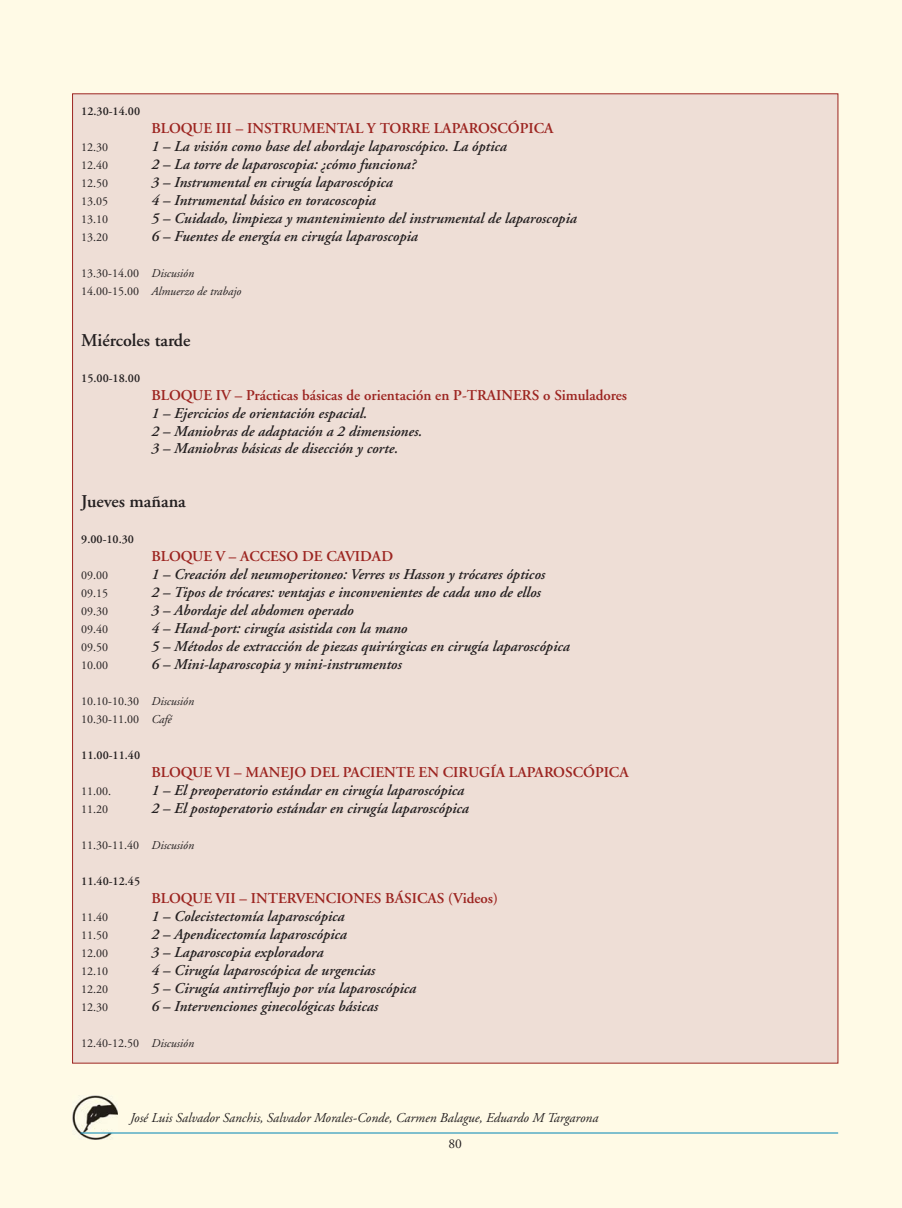
<style>
.page{position:relative;width:902px;height:1208px;background:#fff}
.page>*{position:absolute;margin:0;border:0;box-sizing:border-box;transform-origin:0 0}
.t1{font:600 18px "Adobe Garamond";color:#231f20}
.t2{font:italic 600 15px/18px "Adobe Garamond";color:#231f20}
.t3{font:600 15px "Adobe Garamond";color:#9c2420}
.t4{font:italic 13.5px/26px "Adobe Garamond";color:#231f20}
.t5{font:12px/18px "Adobe Garamond";color:#231f20}
.t6{font:600 12px "Adobe Garamond";color:#231f20}
.t7{font:italic 12px/18px "Adobe Garamond";color:#231f20}
.s1{font-style:normal}
.s2{font-style:normal;color:#9c2420}
.s3{font-style:italic}
</style>
<div class="page">
<div style="left:0;top:0;width:901px;height:1208px;background:#fffae6"></div>
<img style="left:72px;top:1095px;width:46px;height:45px">
<hr style="left:81px;top:1132px;width:757px;height:1px;background:#0084b5">
<div style="left:73px;top:94px;width:764px;height:969px;background:#eeded6"></div>
<p class="t6" style="left:81px;top:107px;width:60px">12.30-14.00</p>
<p class="t3" style="left:151px;top:122px;width:403px">BLOQUE III – INSTRUMENTAL Y TORRE LAPAROSCÓPICA</p>
<p class="t5" style="left:81px;top:140px;width:29px">12.30</p>
<p class="t2" style="left:151px;top:139px;width:357px">1 – La visión como base del abordaje laparoscópico. La óptica</p>
<p class="t5" style="left:81px;top:158px;width:29px">12.40</p>
<p class="t2" style="left:151px;top:157px;width:266px">2 – La torre de laparoscopia: ¿cómo funciona?</p>
<p class="t5" style="left:81px;top:176px;width:29px">12.50</p>
<p class="t2" style="left:151px;top:175px;width:243px">3 – Instrumental en cirugía laparoscópica</p>
<p class="t5" style="left:81px;top:194px;width:29px">13.05</p>
<p class="t2" style="left:151px;top:193px;width:226px">4 – Intrumental básico en toracoscopia</p>
<p class="t5" style="left:81px;top:212px;width:29px">13.10</p>
<p class="t2" style="left:151px;top:211px;width:427px">5 – Cuidado, limpieza y mantenimiento del instrumental de laparoscopia</p>
<p class="t5" style="left:81px;top:230px;width:29px">13.20</p>
<p class="t2" style="left:151px;top:229px;width:268px">6 – Fuentes de energía en cirugía laparoscopia</p>
<p class="t7" style="left:81px;top:266px;width:162px"><span class="s1">13.30-14.00</span> Discusión<br><span class="s1">14.00-15.00</span> Almuerzo de trabajo</p>
<p class="t1" style="left:81px;top:333px;width:111px">Miércoles tarde</p>
<p class="t6" style="left:81px;top:374px;width:60px">15.00-18.00</p>
<p class="t2" style="left:151px;top:388px;width:477px"><span class="s2">BLOQUE IV – Prácticas básicas de orientación en P-TRAINERS o Simuladores<br></span>1 – Ejercicios de orientación espacial.<br>2 – Maniobras de adaptación a 2 dimensiones.</p>
<p class="t2" style="left:151px;top:440px;width:248px">3 – Maniobras básicas de disección y corte.</p>
<p class="t1" style="left:81px;top:494px;width:106px">Jueves mañana</p>
<p class="t6" style="left:81px;top:534px;width:54px">9.00-10.30</p>
<p class="t3" style="left:151px;top:550px;width:243px">BLOQUE V – ACCESO DE CAVIDAD</p>
<p class="t5" style="left:81px;top:567px;width:29px">09.00</p>
<p class="t2" style="left:151px;top:566px;width:395px">1 – Creación del neumoperitoneo: Verres vs Hasson y trócares ópticos</p>
<p class="t5" style="left:81px;top:585px;width:29px">09.15</p>
<p class="t2" style="left:151px;top:584px;width:391px">2 – Tipos de trócares: ventajas e inconvenientes de cada uno de ellos</p>
<p class="t5" style="left:81px;top:603px;width:29px">09.30</p>
<p class="t2" style="left:151px;top:602px;width:204px">3 – Abordaje del abdomen operado</p>
<p class="t5" style="left:81px;top:621px;width:29px">09.40</p>
<p class="t2" style="left:151px;top:620px;width:257px">4 – Hand-port: cirugía asistida con la mano</p>
<p class="t5" style="left:81px;top:639px;width:29px">09.50</p>
<p class="t2" style="left:151px;top:638px;width:420px">5 – Métodos de extracción de piezas quirúrgicas en cirugía laparoscópica</p>
<p class="t5" style="left:81px;top:657px;width:29px">10.00</p>
<p class="t2" style="left:151px;top:656px;width:252px">6 – Mini-laparoscopia y mini-instrumentos</p>
<p class="t5" style="left:81px;top:693px;width:114px">10.10-10.30 <span class="s3">Discusión<br></span>10.30-11.00 <span class="s3">Café</span></p>
<p class="t6" style="left:81px;top:750px;width:60px">11.00-11.40</p>
<p class="t3" style="left:151px;top:766px;width:479px">BLOQUE VI – MANEJO DEL PACIENTE EN CIRUGÍA LAPAROSCÓPICA</p>
<p class="t5" style="left:81px;top:783px;width:32px">11.00.</p>
<p class="t2" style="left:151px;top:782px;width:314px">1 – El preoperatorio estándar en cirugía laparoscópica</p>
<p class="t5" style="left:81px;top:801px;width:29px">11.20</p>
<p class="t2" style="left:151px;top:800px;width:319px">2 – El postoperatorio estándar en cirugía laparoscópica</p>
<p class="t5" style="left:81px;top:837px;width:114px">11.30-11.40 <span class="s3">Discusión</span></p>
<p class="t6" style="left:81px;top:876px;width:60px">11.40-12.45</p>
<p class="t3" style="left:151px;top:892px;width:348px">BLOQUE VII – INTERVENCIONES BÁSICAS (Videos)</p>
<p class="t5" style="left:81px;top:909px;width:29px">11.40</p>
<p class="t2" style="left:151px;top:908px;width:195px">1 – Colecistectomía laparoscópica</p>
<p class="t5" style="left:81px;top:927px;width:29px">11.50</p>
<p class="t2" style="left:151px;top:926px;width:197px">2 – Apendicectomía laparoscópica</p>
<p class="t5" style="left:81px;top:945px;width:29px">12.00</p>
<p class="t2" style="left:151px;top:944px;width:173px">3 – Laparoscopia exploradora</p>
<p class="t5" style="left:81px;top:963px;width:29px">12.10</p>
<p class="t2" style="left:151px;top:962px;width:225px">4 – Cirugía laparoscópica de urgencias</p>
<p class="t5" style="left:81px;top:981px;width:29px">12.20</p>
<p class="t2" style="left:151px;top:980px;width:266px">5 – Cirugía antirreflujo por vía laparoscópica</p>
<p class="t5" style="left:81px;top:999px;width:29px">12.30</p>
<p class="t2" style="left:151px;top:998px;width:228px">6 – Intervenciones ginecológicas básicas</p>
<p class="t5" style="left:81px;top:1035px;width:114px">12.40-12.50 <span class="s3">Discusión</span></p>
<p class="t4" style="left:448px;top:1106px;width:151px;text-indent:-318px">José Luis Salvador Sanchis, Salvador Morales-Conde, Carmen Balague, Eduardo M Targarona<br><span class="s1">80</span></p>
</div>
